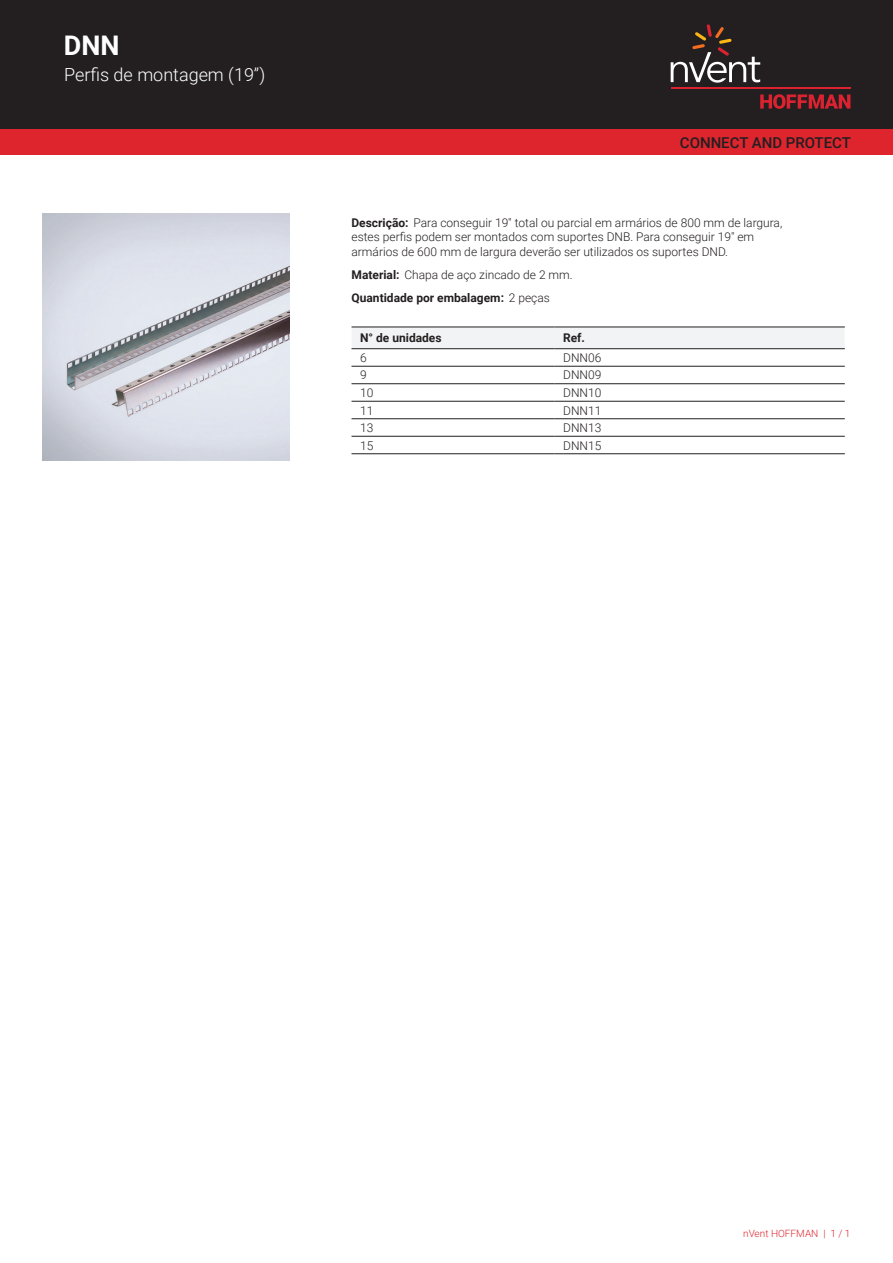
<style>
.page{position:relative;width:893px;height:1263px;background:#fff}
.page>*{position:absolute;margin:0;border:0;box-sizing:border-box;transform-origin:0 0}
.t1{font:700 27px "Roboto";color:#fff}
.t2{font:300 18px "Roboto";color:#fff}
.t3{font:500 15px "Roboto";color:#231f20}
.t4{font:300 12px/14.4px "Roboto";color:#231f20}
.t5{font:700 12px/23px "Roboto";color:#231f20}
.t6{font:300 10.05px "Roboto";color:#de252e}
.s1{font-weight:700}
.s2{font-weight:300}
</style>
<div class="page">
<div style="left:0;top:0;width:893px;height:129px;background:#231f20"></div>
<svg style="left:760px;top:94px;width:90px;height:15px"></svg>
<hr style="left:671px;top:88px;width:179px;height:1px;background:#db2230">
<svg style="left:671px;top:24px;width:89px;height:59px"></svg>
<div style="left:0;top:129px;width:893px;height:26px;background:#de252e"></div>
<div style="left:352px;top:328px;width:493px;height:20px;background:#f2f3f4"></div>
<hr style="left:351px;top:327px;width:204px;height:1px;background:#231f20">
<hr style="left:555px;top:327px;width:290px;height:1px;background:#231f20">
<hr style="left:351px;top:366px;width:204px;height:1px;background:#231f20">
<hr style="left:555px;top:366px;width:290px;height:1px;background:#231f20">
<hr style="left:351px;top:383px;width:204px;height:1px;background:#231f20">
<hr style="left:555px;top:383px;width:290px;height:1px;background:#231f20">
<hr style="left:351px;top:401px;width:204px;height:1px;background:#231f20">
<hr style="left:555px;top:401px;width:290px;height:1px;background:#231f20">
<hr style="left:351px;top:418px;width:204px;height:1px;background:#231f20">
<hr style="left:555px;top:418px;width:290px;height:1px;background:#231f20">
<hr style="left:351px;top:436px;width:204px;height:1px;background:#231f20">
<hr style="left:555px;top:436px;width:290px;height:1px;background:#231f20">
<hr style="left:351px;top:453px;width:204px;height:1px;background:#231f20">
<hr style="left:555px;top:453px;width:290px;height:1px;background:#231f20">
<hr style="left:351px;top:348px;width:204px;height:1px;background:#231f20">
<hr style="left:555px;top:348px;width:290px;height:1px;background:#231f20">
<img style="left:43px;top:213px;width:246px;height:247px">
<h1 class="t1" style="left:64px;top:27px;width:57px">DNN</h1>
<h2 class="t2" style="left:64px;top:62px;width:203px">Perfis de montagem (19”)</h2>
<p class="t3" style="left:680px;top:132px;width:173px">CONNECT AND PROTECT</p>
<p class="t4" style="left:351px;top:215px;width:432px"><span class="s1">Descrição:</span> Para conseguir 19" total ou parcial em armários de 800 mm de largura, estes perfis podem ser montados com suportes DNB. Para conseguir 19" em armários de 600 mm de largura deverão ser utilizados os suportes DND.</p>
<p class="t5" style="left:351px;top:262px;width:223px">Material: <span class="s2">Chapa de aço zincado de 2 mm.<br></span>Quantidade por embalagem: <span class="s2">2 peças</span></p>
<p class="t5" style="left:360px;top:326px;width:83px">N° de unidades</p>
<p class="t5" style="left:563px;top:326px;width:23px">Ref.</p>
<p class="t4" style="left:360px;top:350px;width:8px">6</p>
<p class="t4" style="left:563px;top:350px;width:40px">DNN06</p>
<p class="t4" style="left:360px;top:368px;width:8px">9</p>
<p class="t4" style="left:563px;top:368px;width:40px">DNN09</p>
<p class="t4" style="left:360px;top:385px;width:15px">10</p>
<p class="t4" style="left:563px;top:385px;width:40px">DNN10</p>
<p class="t4" style="left:360px;top:403px;width:15px">11</p>
<p class="t4" style="left:563px;top:403px;width:40px">DNN11</p>
<p class="t4" style="left:360px;top:420px;width:15px">13</p>
<p class="t4" style="left:563px;top:420px;width:40px">DNN13</p>
<p class="t4" style="left:360px;top:438px;width:15px">15</p>
<p class="t4" style="left:563px;top:438px;width:40px">DNN15</p>
<p class="t6" style="left:743px;top:1226px;width:109px">nVent HOFFMAN | 1 / 1</p>
</div>
